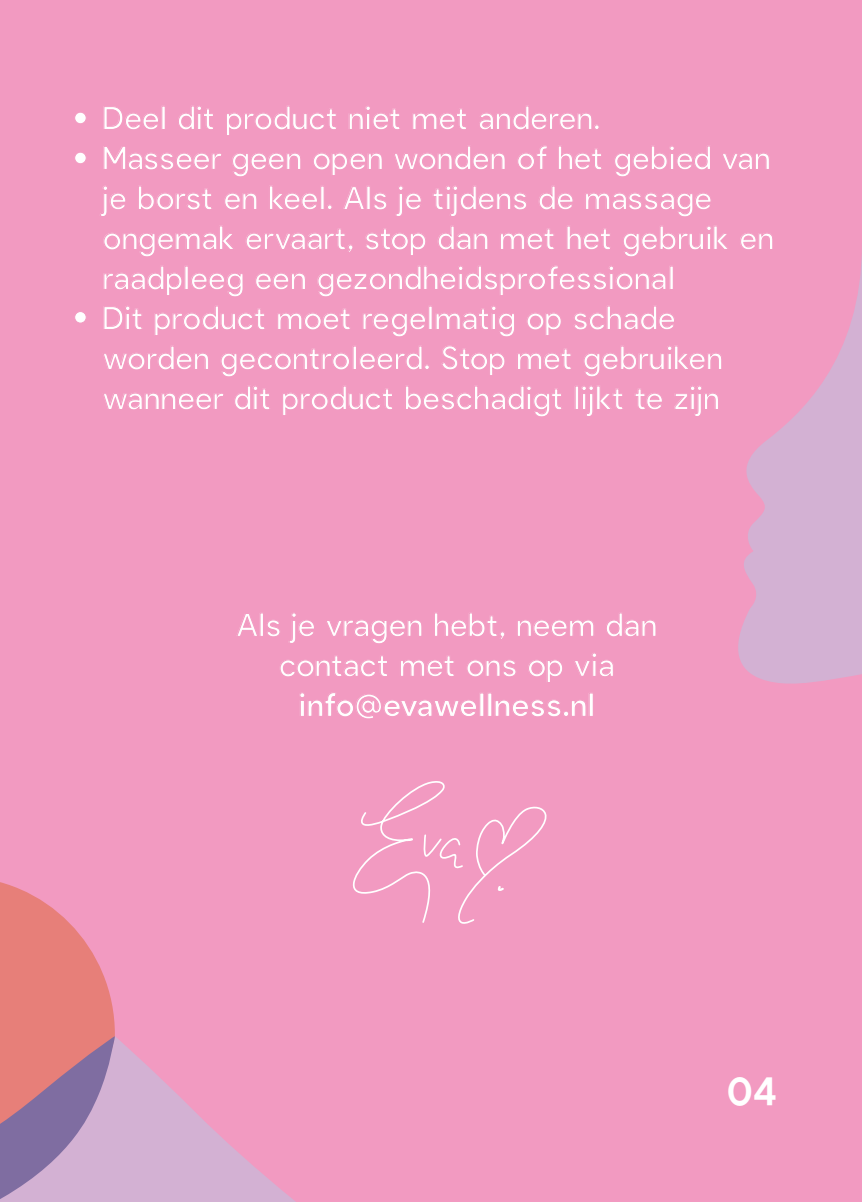
<style>
.page{position:relative;width:862px;height:1202px;background:#f29ac1}
.page>*{position:absolute;margin:0;border:0;box-sizing:border-box;transform-origin:0 0}
.t1{font:600 40px "Pulp Display";color:#fff}
.t2{font:32px/40px "Pulp Display";color:#fff}
.t3{font:600 32px "Pulp Display";color:#fff}
</style>
<div class="page">
<svg style="left:103px;top:106px;width:56px;height:24px"></svg>
<div style="left:162px;top:106px;width:3px;height:24px;border:1px solid #f29ac1"></div>
<svg style="left:178px;top:106px;width:36px;height:24px"></svg>
<div style="left:226px;top:106px;width:111px;height:30px;background:#f29ac1"></div>
<svg style="left:349px;top:106px;width:52px;height:24px"></svg>
<svg style="left:412px;top:109px;width:55px;height:21px"></svg>
<div style="left:479px;top:106px;width:120px;height:24px;background:#f29ac1"></div>
<div style="left:103px;top:146px;width:119px;height:24px;background:#f29ac1"></div>
<div style="left:232px;top:151px;width:69px;height:26px;background:#f29ac1"></div>
<div style="left:313px;top:153px;width:70px;height:23px;background:#f29ac1"></div>
<div style="left:393px;top:146px;width:112px;height:24px;background:#f29ac1"></div>
<svg style="left:517px;top:145px;width:31px;height:25px"></svg>
<svg style="left:558px;top:146px;width:44px;height:24px"></svg>
<div style="left:614px;top:146px;width:97px;height:31px;background:#f29ac1"></div>
<svg style="left:721px;top:152px;width:49px;height:18px"></svg>
<svg style="left:100px;top:186px;width:26px;height:31px"></svg>
<div style="left:138px;top:186px;width:75px;height:24px;background:#f29ac1"></div>
<svg style="left:224px;top:193px;width:33px;height:17px"></svg>
<svg style="left:269px;top:186px;width:49px;height:24px"></svg>
<div style="left:320px;top:186px;width:4px;height:24px;border:1px solid #f29ac1"></div>
<svg style="left:327px;top:205px;width:5px;height:5px"></svg>
<svg style="left:343px;top:186px;width:22px;height:24px"></svg>
<div style="left:366px;top:186px;width:4px;height:24px;border:1px solid #f29ac1"></div>
<svg style="left:373px;top:193px;width:14px;height:17px"></svg>
<svg style="left:395px;top:186px;width:27px;height:31px"></svg>
<div style="left:433px;top:186px;width:94px;height:31px;background:#f29ac1"></div>
<svg style="left:538px;top:186px;width:35px;height:24px"></svg>
<div style="left:585px;top:191px;width:126px;height:26px;background:#f29ac1"></div>
<div style="left:103px;top:226px;width:132px;height:31px;background:#f29ac1"></div>
<div style="left:246px;top:229px;width:107px;height:25px;background:#f29ac1"></div>
<div style="left:365px;top:229px;width:61px;height:27px;background:#f29ac1"></div>
<svg style="left:438px;top:226px;width:50px;height:24px"></svg>
<svg style="left:500px;top:229px;width:55px;height:21px"></svg>
<svg style="left:566px;top:226px;width:45px;height:24px"></svg>
<div style="left:623px;top:226px;width:106px;height:31px;background:#f29ac1"></div>
<svg style="left:740px;top:233px;width:33px;height:10px"></svg>
<div style="left:103px;top:266px;width:79px;height:30px;background:#f29ac1"></div>
<div style="left:185px;top:266px;width:3px;height:24px;border:1px solid #f29ac1"></div>
<svg style="left:191px;top:271px;width:53px;height:26px"></svg>
<svg style="left:255px;top:273px;width:51px;height:17px"></svg>
<div style="left:318px;top:265px;width:348px;height:32px;background:#f29ac1"></div>
<div style="left:669px;top:266px;width:4px;height:24px;border:1px solid #f29ac1"></div>
<svg style="left:103px;top:306px;width:40px;height:24px"></svg>
<div style="left:154px;top:306px;width:112px;height:30px;background:#f29ac1"></div>
<div style="left:277px;top:309px;width:74px;height:21px;background:#f29ac1"></div>
<div style="left:362px;top:311px;width:64px;height:26px;background:#f29ac1"></div>
<div style="left:428px;top:306px;width:4px;height:24px;border:1px solid #f29ac1"></div>
<div style="left:436px;top:306px;width:79px;height:31px;background:#f29ac1"></div>
<svg style="left:527px;top:313px;width:35px;height:23px"></svg>
<div style="left:573px;top:306px;width:102px;height:24px;background:#f29ac1"></div>
<div style="left:103px;top:346px;width:106px;height:24px;background:#f29ac1"></div>
<div style="left:221px;top:349px;width:129px;height:28px;background:#f29ac1"></div>
<div style="left:353px;top:346px;width:4px;height:24px;border:1px solid #f29ac1"></div>
<div style="left:359px;top:346px;width:70px;height:24px;background:#f29ac1"></div>
<div style="left:441px;top:345px;width:64px;height:31px;background:#f29ac1"></div>
<svg style="left:517px;top:349px;width:55px;height:21px"></svg>
<div style="left:583px;top:346px;width:121px;height:31px;background:#f29ac1"></div>
<div style="left:103px;top:392px;width:122px;height:18px;background:#f29ac1"></div>
<svg style="left:234px;top:386px;width:37px;height:24px"></svg>
<div style="left:282px;top:386px;width:111px;height:30px;background:#f29ac1"></div>
<div style="left:405px;top:386px;width:157px;height:31px;background:#f29ac1"></div>
<div style="left:575px;top:386px;width:4px;height:24px;border:1px solid #f29ac1"></div>
<svg style="left:581px;top:386px;width:43px;height:31px"></svg>
<svg style="left:635px;top:389px;width:28px;height:21px"></svg>
<svg style="left:674px;top:386px;width:30px;height:31px"></svg>
<svg style="left:236px;top:613px;width:22px;height:24px"></svg>
<div style="left:260px;top:613px;width:4px;height:24px;border:1px solid #f29ac1"></div>
<svg style="left:266px;top:620px;width:14px;height:17px"></svg>
<svg style="left:288px;top:612px;width:27px;height:32px"></svg>
<div style="left:325px;top:618px;width:97px;height:26px;background:#f29ac1"></div>
<div style="left:434px;top:613px;width:71px;height:28px;background:#f29ac1"></div>
<svg style="left:517px;top:619px;width:77px;height:18px"></svg>
<svg style="left:606px;top:613px;width:50px;height:24px"></svg>
<div style="left:280px;top:655px;width:108px;height:22px;background:#f29ac1"></div>
<svg style="left:400px;top:655px;width:55px;height:22px"></svg>
<svg style="left:466px;top:660px;width:50px;height:17px"></svg>
<svg style="left:528px;top:660px;width:35px;height:23px"></svg>
<svg style="left:573px;top:653px;width:41px;height:24px"></svg>
<div style="left:300px;top:692px;width:177px;height:27px;background:#f29ac1"></div>
<div style="left:479px;top:693px;width:5px;height:24px;border:1px solid #f29ac1"></div>
<div style="left:487px;top:693px;width:5px;height:24px;border:1px solid #f29ac1"></div>
<div style="left:495px;top:699px;width:91px;height:18px;background:#f29ac1"></div>
<div style="left:589px;top:693px;width:4px;height:24px;border:1px solid #f29ac1"></div>
<div style="left:75px;top:112px;width:11px;height:12px;background:#fff;border-radius:50%"></div>
<div style="left:74px;top:112px;width:12px;height:12px;border:1px solid #f29ac1;border-radius:50%"></div>
<div style="left:75px;top:152px;width:11px;height:12px;background:#fff;border-radius:50%"></div>
<div style="left:74px;top:152px;width:12px;height:12px;border:1px solid #f29ac1;border-radius:50%"></div>
<div style="left:75px;top:312px;width:11px;height:11px;background:#fff;border-radius:50%"></div>
<div style="left:74px;top:311px;width:12px;height:12px;border:1px solid #f29ac1;border-radius:50%"></div>
<svg style="left:115px;top:1036px;width:340px;height:166px;background:#e9a0c5"></svg>
<svg style="left:0;top:877px;width:115px;height:325px;background:#cf879a"></svg>
<svg style="left:704px;top:243px;width:158px;height:780px;background:#e99fc5"></svg>
<svg style="left:344px;top:780px;width:203px;height:144px;background:#f29fc4"></svg>
<p class="t2" style="left:103px;top:101px;width:673px">Deel dit product niet met anderen.<br>Masseer geen open wonden of het gebied van je borst en keel. Als je tijdens de massage ongemak ervaart, stop dan met het gebruik en raadpleeg een gezondheidsprofessional<br>Dit product moet regelmatig op schade worden gecontroleerd. Stop met gebruiken wanneer dit product beschadigt lijkt te zijn</p>
<p class="t2" style="left:236px;top:608px;width:422px;text-align:center">Als je vragen hebt, neem dan contact met ons op via</p>
<p class="t3" style="left:298px;top:691px;width:298px">info@evawellness.nl</p>
<p class="t1" style="left:727px;top:1074px;width:52px">04</p>
</div>
